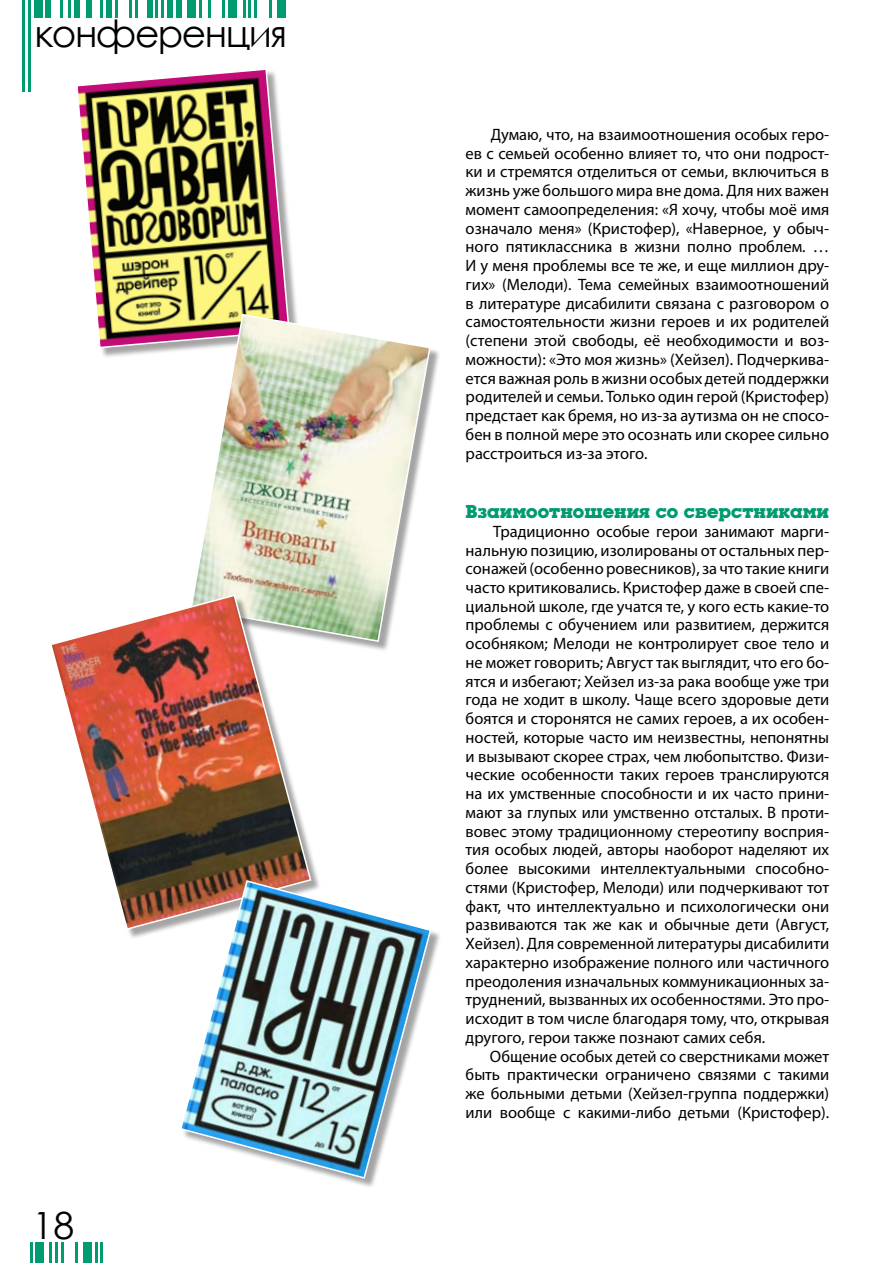
<style>
.page{position:relative;width:893px;height:1263px;background:#fff}
.page>*{position:absolute;margin:0;border:0;box-sizing:border-box;transform-origin:0 0}
.t1{font:37.5px "Century Gothic";letter-spacing:-.04em;color:#000}
.t2{font:700 19.5px "Luga";color:#009c70}
.t3{font:16.5px/18.8px "Myriad Pro";color:#000;text-align:justify}
</style>
<div class="page">
<hr style="left:22px;top:0;width:3px;height:91px;background:#009c70">
<hr style="left:28px;top:0;width:3px;height:91px;background:#009c70">
<div style="left:34px;top:0;width:8px;height:17px;background:#009c70"></div>
<div style="left:45px;top:0;width:6px;height:17px;background:#009c70"></div>
<div style="left:74px;top:0;width:6px;height:17px;background:#009c70"></div>
<div style="left:86px;top:0;width:6px;height:17px;background:#009c70"></div>
<div style="left:106px;top:0;width:6px;height:17px;background:#009c70"></div>
<div style="left:147px;top:0;width:6px;height:17px;background:#009c70"></div>
<div style="left:167px;top:0;width:6px;height:17px;background:#009c70"></div>
<div style="left:176px;top:0;width:6px;height:17px;background:#009c70"></div>
<div style="left:188px;top:0;width:8px;height:17px;background:#009c70"></div>
<div style="left:228px;top:0;width:9px;height:17px;background:#009c70"></div>
<div style="left:278px;top:0;width:8px;height:17px;background:#009c70"></div>
<hr style="left:60px;top:0;width:3px;height:17px;background:#009c70">
<svg style="left:69px;top:0;width:2px;height:17px"></svg>
<hr style="left:100px;top:0;width:3px;height:17px;background:#009c70">
<hr style="left:115px;top:0;width:3px;height:17px;background:#009c70">
<svg style="left:130px;top:0;width:2px;height:17px"></svg>
<hr style="left:135px;top:0;width:3px;height:17px;background:#009c70">
<svg style="left:156px;top:0;width:8px;height:17px"></svg>
<hr style="left:199px;top:0;width:3px;height:17px;background:#009c70">
<hr style="left:208px;top:0;width:3px;height:17px;background:#009c70">
<hr style="left:222px;top:0;width:3px;height:17px;background:#009c70">
<svg style="left:243px;top:0;width:8px;height:17px"></svg>
<hr style="left:254px;top:0;width:3px;height:17px;background:#009c70">
<svg style="left:269px;top:0;width:2px;height:17px"></svg>
<hr style="left:95px;top:1242px;width:2px;height:21px;background:#009c70">
<hr style="left:101px;top:1242px;width:2px;height:21px;background:#009c70">
<div style="left:36px;top:1242px;width:8px;height:21px;background:#009c70"></div>
<div style="left:84px;top:1242px;width:8px;height:21px;background:#009c70"></div>
<hr style="left:30px;top:1242px;width:2px;height:21px;background:#009c70">
<hr style="left:50px;top:1242px;width:2px;height:21px;background:#009c70">
<hr style="left:55px;top:1242px;width:3px;height:21px;background:#009c70">
<hr style="left:61px;top:1242px;width:3px;height:21px;background:#009c70">
<hr style="left:75px;top:1242px;width:3px;height:21px;background:#009c70">
<div style="left:77px;top:70px;width:230px;height:295px;background:#000;opacity:.36"></div>
<svg style="left:77px;top:70px;width:214px;height:279px;background:#9d8b64"></svg>
<img style="left:189px;top:313px;width:243px;height:330px">
<div style="left:51px;top:596px;width:277px;height:350px;background:#000;opacity:.36"></div>
<img style="left:51px;top:593px;width:261px;height:338px">
<img style="left:179px;top:879px;width:253px;height:301px">
<h1 class="t1" style="left:35px;top:8px;width:254px">конференция</h1>
<h1 class="t1" style="left:33px;top:1199px;width:43px">18</h1>
<p class="t3" style="left:466px;top:125px;width:365px;text-indent:25px">Думаю, что, на взаимоотношения особых геро&shy;ев с семьей особенно влияет то, что они подрост&shy;ки и стремятся отделиться от семьи, включиться в жизнь уже большого мира вне дома. Для них важен момент самоопределения: «Я хочу, чтобы моё имя означало меня» (Кристофер), «Наверное, у обыч&shy;ного пятиклассника в жизни полно проблем. … И у меня проблемы все те же, и еще миллион дру&shy;гих» (Мелоди). Тема семейных взаимоотношений в литературе дисабилити связана с разговором о самостоятельности жизни героев и их родителей (степени этой свободы, её необходимости и воз&shy;можности): «Это моя жизнь» (Хейзел). Подчеркива&shy;ется важная роль в жизни особых детей поддержки родителей и семьи. Только один герой (Кристофер) предстает как бремя, но из-за аутизма он не спосо&shy;бен в полной мере это осознать или скорее сильно расстроиться из-за этого.</p>
<p class="t2" style="left:466px;top:501px;width:365px">Взаимоотношения со сверстниками</p>
<p class="t3" style="left:466px;top:522px;width:365px;text-indent:28px">Традиционно особые герои занимают марги&shy;нальную позицию, изолированы от остальных пер&shy;сонажей (особенно ровесников), за что такие книги часто критиковались. Кристофер даже в своей спе&shy;циальной школе, где учатся те, у кого есть какие-то проблемы с обучением или развитием, держится особняком; Мелоди не контролирует свое тело и не может говорить; Август так выглядит, что его бо&shy;ятся и избегают; Хейзел из-за рака вообще уже три года не ходит в школу. Чаще всего здоровые дети боятся и сторонятся не самих героев, а их особен&shy;ностей, которые часто им неизвестны, непонятны и вызывают скорее страх, чем любопытство. Физи&shy;ческие особенности таких героев транслируются на их умственные способности и их часто прини&shy;мают за глупых или умственно отсталых. В проти&shy;вовес этому традиционному стереотипу восприя&shy;тия особых людей, авторы наоборот наделяют их более высокими интеллектуальными способно&shy;стями (Кристофер, Мелоди) или подчеркивают тот факт, что интеллектуально и психологически они развиваются так же как и обычные дети (Август, Хейзел). Для современной литературы дисабилити характерно изображение полного или частичного преодоления изначальных коммуникационных за&shy;труднений, вызванных их особенностями. Это про&shy;исходит в том числе благодаря тому, что, открывая другого, герои также познают самих себя.</p>
<p class="t3" style="left:466px;top:1046px;width:365px;text-indent:24px">Общение особых детей со сверстниками может быть практически ограничено связями с такими же больными детьми (Хейзел-группа поддержки) или вообще с какими-либо детьми (Кристофер).</p>
</div>
